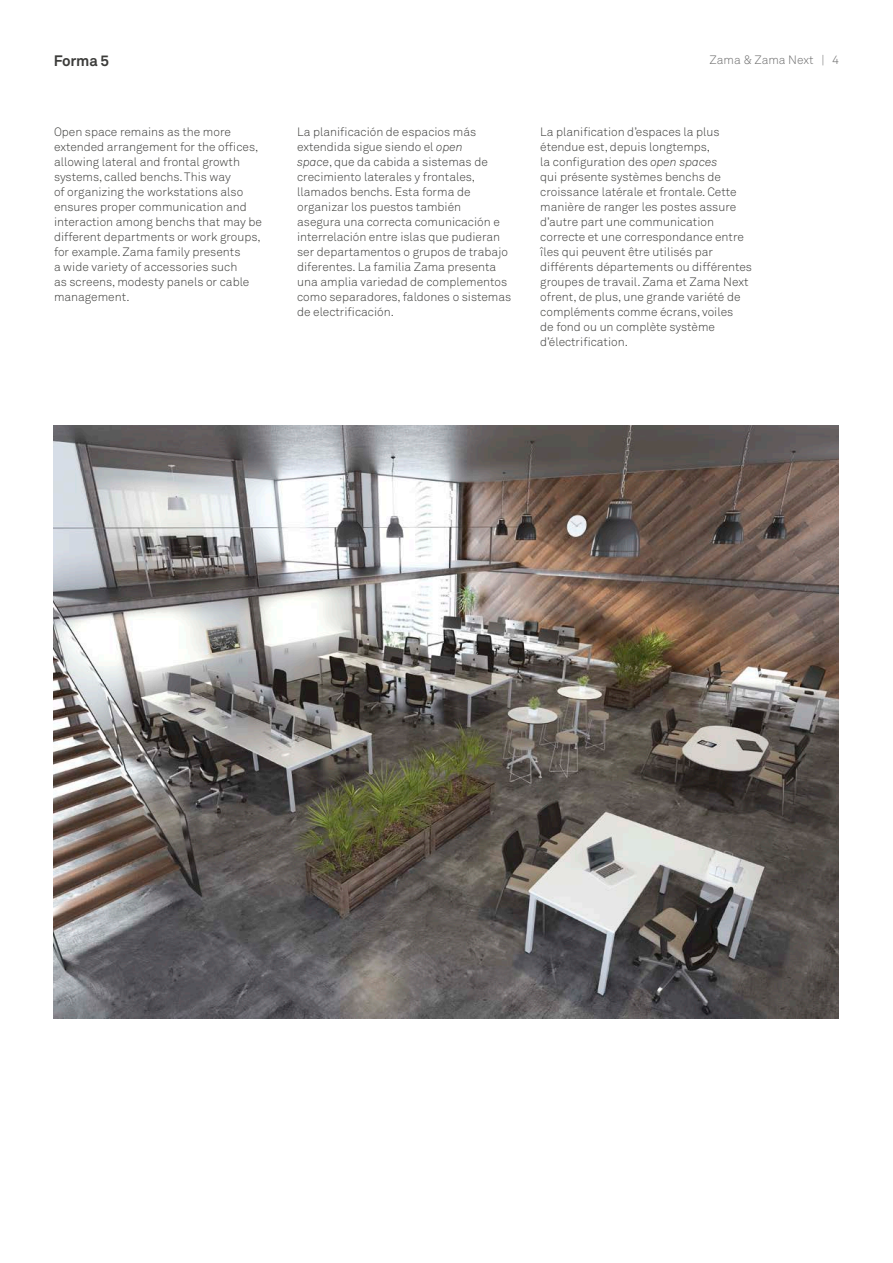
<style>
.page{position:relative;width:893px;height:1263px;background:#fff}
.page>*{position:absolute;margin:0;border:0;box-sizing:border-box;transform-origin:0 0}
.t1{font:700 15px "Akkurat";letter-spacing:-.02em;color:#3c3c3a}
.t2{font:300 12px/15px "Akkurat";color:#3c3c3a}
.t3{font:300 12px "Akkurat";color:#6e6e6e}
.s1{font-style:italic}
</style>
<div class="page">
<img style="left:54px;top:425px;width:785px;height:594px">
<p class="t1" style="left:54px;top:51px;width:57px">Forma 5</p>
<p class="t2" style="left:54px;top:124px;width:209px">Open space remains as the more extended arrangement for the offices, allowing lateral and frontal growth systems, called benchs. This way<br>of organizing the workstations also ensures proper communication and interaction among benchs that may be different departments or work groups, for example. Zama family presents<br>a wide variety of accessories such<br>as screens, modesty panels or cable management.</p>
<p class="t3" style="left:710px;top:52px;width:131px">Zama &amp; Zama Next | 4</p>
<p class="t2" style="left:297px;top:124px;width:216px">La planificación de espacios más extendida sigue siendo el <span class="s1">open<br>space</span>, que da cabida a sistemas de crecimiento laterales y frontales, llamados benchs. Esta forma de organizar los puestos también<br>asegura una correcta comunicación e interrelación entre islas que pudieran ser departamentos o grupos de trabajo diferentes. La familia Zama presenta una amplia variedad de complementos como separadores, faldones o sistemas de electrificación.</p>
<p class="t2" style="left:540px;top:124px;width:213px">La planification d’espaces la plus étendue est, depuis longtemps,<br>la configuration des <span class="s1">open spaces<br></span>qui présente systèmes benchs de croissance latérale et frontale. Cette manière de ranger les postes assure d’autre part une communication correcte et une correspondance entre îles qui peuvent être utilisés par différents départements ou différentes groupes de travail. Zama et Zama Next ofrent, de plus, une grande variété de compléments comme écrans, voiles<br>de fond ou un complète système d’électrification.</p>
</div>
